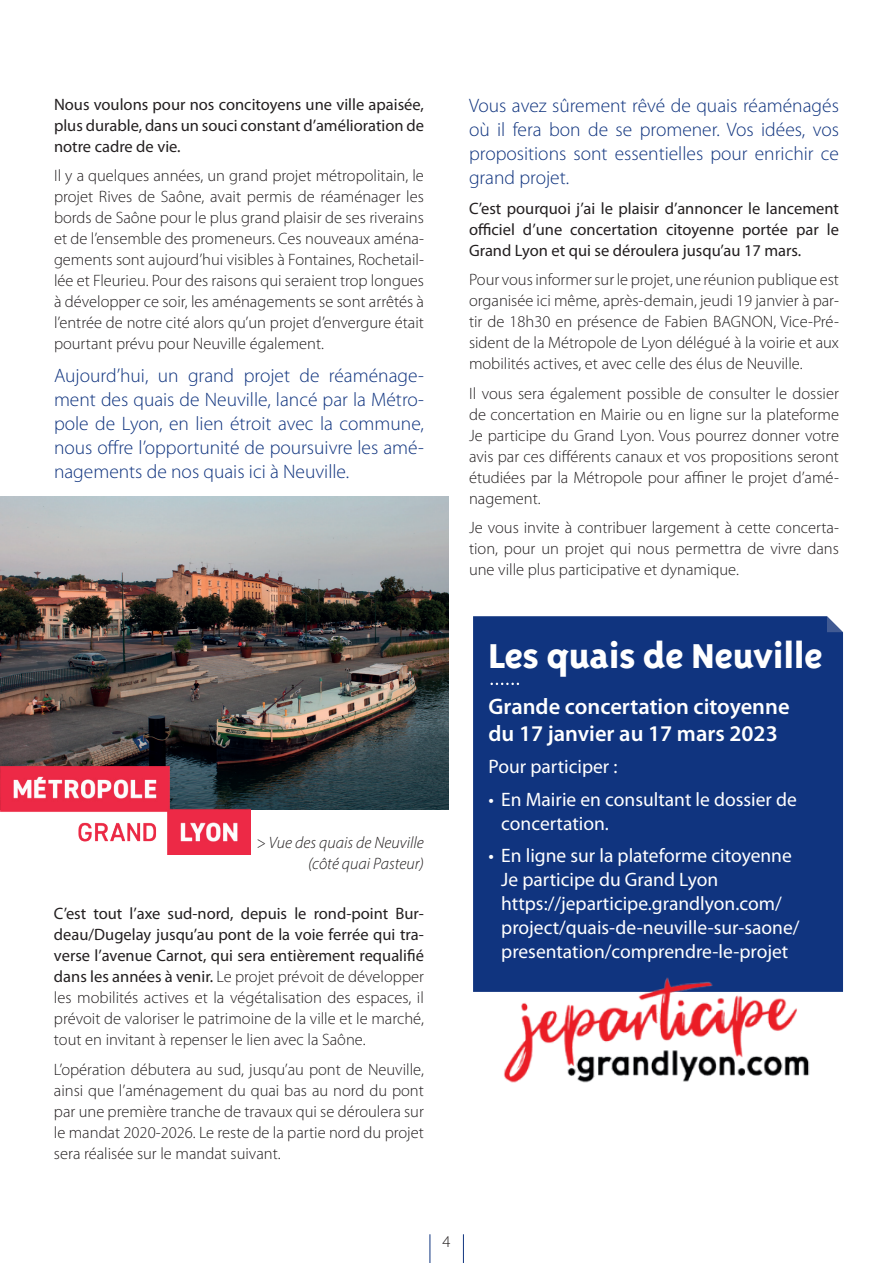
<style>
.page{position:relative;width:893px;height:1263px;background:#fff}
.page>*{position:absolute;margin:0;border:0;box-sizing:border-box;transform-origin:0 0}
.t1{font:800 39.6px "Triplex Sans OT";letter-spacing:-.01em;color:#fff}
.t2{font:600 22.5px/27px "Myriad Pro";color:#fff}
.t3{font:300 19.5px/24px "Myriad Pro";color:#10347f;text-align:justify}
.t4{font:19.5px/24px "Myriad Pro";color:#fff}
.t5{font:300 16.5px/21px "Myriad Pro";color:#231f20;text-align:justify}
.t6{font:16.5px/21px "Myriad Pro";color:#231f20;text-align:justify}
.t7{font:italic 300 16.5px/21px "Myriad Pro";color:#231f20;text-align:right}
.s1{font-weight:400}
</style>
<div class="page">
<svg style="left:430px;top:1234px;width:1px;height:29px"></svg>
<svg style="left:463px;top:1234px;width:1px;height:29px"></svg>
<img style="left:0;top:496px;width:448px;height:313px">
<div style="left:473px;top:616px;width:370px;height:376px;background:#10347f"></div>
<svg style="left:827px;top:616px;width:16px;height:16px"></svg>
<img style="left:473px;top:943px;width:360px;height:140px">
<img style="left:0;top:766px;width:251px;height:88px">
<svg style="left:490px;top:683px;width:29px;height:2px"></svg>
<p class="t6" style="left:54px;top:93px;width:371px">Nous voulons pour nos concitoyens une ville apaisée, plus durable, dans un souci constant d’amélioration de notre cadre de vie.</p>
<p class="t5" style="left:54px;top:166px;width:371px">Il y a quelques années, un grand projet métropolitain, le projet Rives de Saône, avait permis de réaménager les bords de Saône pour le plus grand plaisir de ses riverains et de l’ensemble des promeneurs. Ces nouveaux aména&shy;gements sont aujourd’hui visibles à Fontaines, Rochetail&shy;lée et Fleurieu. Pour des raisons qui seraient trop longues à développer ce soir, les aménagements se sont arrêtés à l’entrée de notre cité alors qu’un projet d’envergure était pourtant prévu pour Neuville également.</p>
<p class="t3" style="left:54px;top:364px;width:371px">Aujourd’hui, un grand projet de réaménage&shy;ment des quais de Neuville, lancé par la Métro&shy;pole de Lyon, en lien étroit avec la commune, nous offre l’opportunité de poursuivre les amé&shy;nagements de nos quais ici à Neuville.</p>
<p class="t7" style="left:256px;top:832px;width:169px">&gt; Vue des quais de Neuville (côté quai Pasteur)</p>
<p class="t5" style="left:54px;top:904px;width:371px"><span class="s1">C’est tout l’axe sud-nord, depuis le rond-point Bur&shy;deau/Dugelay jusqu’au pont de la voie ferrée qui tra&shy;verse l’avenue Carnot, qui sera entièrement requalifié dans les années à venir.</span> Le projet prévoit de développer les mobilités actives et la végétalisation des espaces, il prévoit de valoriser le patrimoine de la ville et le marché, tout en invitant à repenser le lien avec la Saône.</p>
<p class="t5" style="left:54px;top:1059px;width:371px">L’opération débutera au sud, jusqu’au pont de Neuville, ainsi que l’aménagement du quai bas au nord du pont par une première tranche de travaux qui se déroulera sur le mandat 2020-2026. Le reste de la partie nord du projet sera réalisée sur le mandat suivant.</p>
<p class="t3" style="left:469px;top:94px;width:371px">Vous avez sûrement rêvé de quais réaménagés où il fera bon de se promener. Vos idées, vos propositions sont essentielles pour enrichir ce grand projet.</p>
<p class="t6" style="left:469px;top:197px;width:371px">C’est pourquoi j’ai le plaisir d’annoncer le lancement officiel d’une concertation citoyenne portée par le Grand Lyon et qui se déroulera jusqu’au 17 mars.</p>
<p class="t5" style="left:469px;top:269px;width:371px">Pour vous informer sur le projet, une réunion publique est organisée ici même, après-demain, jeudi 19 janvier à par&shy;tir de 18h30 en présence de Fabien BAGNON, Vice-Pré&shy;sident de la Métropole de Lyon délégué à la voirie et aux mobilités actives, et avec celle des élus de Neuville.</p>
<p class="t5" style="left:469px;top:383px;width:371px">Il vous sera également possible de consulter le dossier de concertation en Mairie ou en ligne sur la plateforme Je participe du Grand Lyon. Vous pourrez donner votre avis par ces différents canaux et vos propositions seront étudiées par la Métropole pour affiner le projet d’amé&shy;nagement.</p>
<p class="t5" style="left:469px;top:517px;width:371px">Je vous invite à contribuer largement à cette concerta&shy;tion, pour un projet qui nous permettra de vivre dans une ville plus participative et dynamique.</p>
<h1 class="t1" style="left:488px;top:635px;width:336px">Les quais de Neuville</h1>
<h2 class="t2" style="left:488px;top:692px;width:303px">Grande concertation citoyenne du 17 janvier au 17 mars 2023</h2>
<p class="t4" style="left:488px;top:754px;width:130px">Pour participer :</p>
<p class="t4" style="left:501px;top:787px;width:297px;text-indent:-13px">• En Mairie en consultant le dossier de concertation.</p>
<p class="t4" style="left:501px;top:843px;width:300px;text-indent:-13px">• En ligne sur la plateforme citoyenne Je participe du Grand Lyon https://jeparticipe.grandlyon.com/ project/quais-de-neuville-sur-saone/ presentation/comprendre-le-projet</p>
<p class="t5" style="left:442px;top:1231px;width:10px">4</p>
</div>
